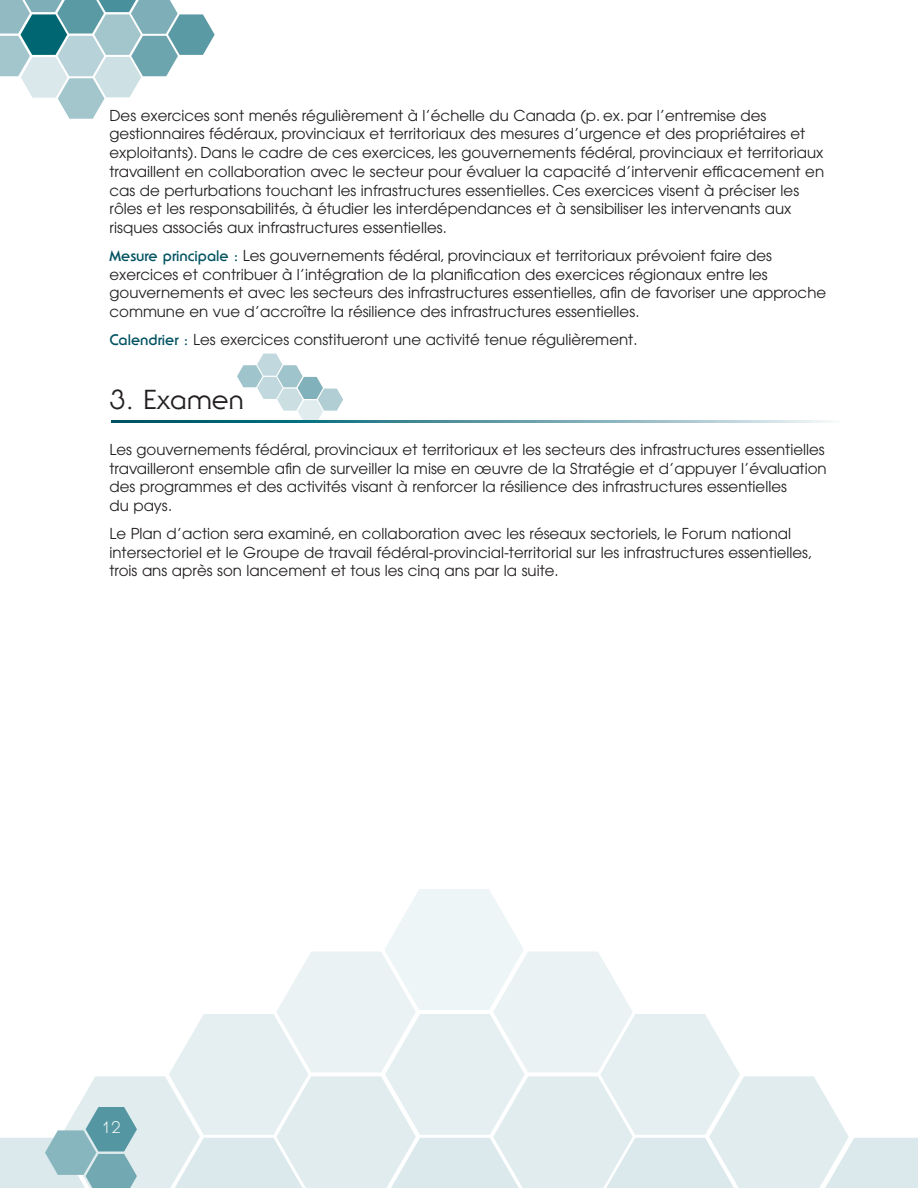
<style>
.page{position:relative;width:918px;height:1188px;background:#fff}
.page>*{position:absolute;margin:0;border:0;box-sizing:border-box;transform-origin:0 0}
.t1{font:27px "Serif Gothic";color:#231f20}
.t2{font:300 16.5px "Serif Gothic";color:#fff}
.t3{font:15px/18.8px "Avant Garde";color:#231f20}
.s1{font-family:"Serif Gothic";font-weight:700;color:#005260}
</style>
<div class="page">
<svg style="left:0;top:0;width:215px;height:119px"></svg>
<svg style="left:237px;top:354px;width:106px;height:67px"></svg>
<svg style="left:112px;top:421px;width:719px;height:2px"></svg>
<svg style="left:0;top:889px;width:918px;height:299px"></svg>
<p class="t3" style="left:110px;top:107px;width:716px">Des exercices sont menés régulièrement à l’échelle du Canada (p. ex. par l’entremise des gestionnaires fédéraux, provinciaux et territoriaux des mesures d’urgence et des propriétaires et exploitants). Dans le cadre de ces exercices, les gouvernements fédéral, provinciaux et territoriaux travaillent en collaboration avec le secteur pour évaluer la capacité d’intervenir efficacement en cas de perturbations touchant les infrastructures essentielles. Ces exercices visent à préciser les rôles et les responsabilités, à étudier les interdépendances et à sensibiliser les intervenants aux risques associés aux infrastructures essentielles.</p>
<p class="t3" style="left:110px;top:247px;width:718px"><span class="s1">Mesure principale :</span> Les gouvernements fédéral, provinciaux et territoriaux prévoient faire des exercices et contribuer à l’intégration de la planification des exercices régionaux entre les gouvernements et avec les secteurs des infrastructures essentielles, afin de favoriser une approche commune en vue d’accroître la résilience des infrastructures essentielles.</p>
<p class="t3" style="left:110px;top:331px;width:530px"><span class="s1">Calendrier :</span> Les exercices constitueront une activité tenue régulièrement.</p>
<h1 class="t1" style="left:110px;top:390px;width:136px">3. Examen</h1>
<p class="t3" style="left:110px;top:442px;width:719px">Les gouvernements fédéral, provinciaux et territoriaux et les secteurs des infrastructures essentielles travailleront ensemble afin de surveiller la mise en œuvre de la Stratégie et d’appuyer l’évaluation des programmes et des activités visant à renforcer la résilience des infrastructures essentielles<br>du pays.</p>
<p class="t3" style="left:110px;top:525px;width:705px">Le Plan d’action sera examiné, en collaboration avec les réseaux sectoriels, le Forum national intersectoriel et le Groupe de travail fédéral-provincial-territorial sur les infrastructures essentielles, trois ans après son lancement et tous les cinq ans par la suite.</p>
<p class="t2" style="left:102px;top:1122px;width:20px">12</p>
</div>
